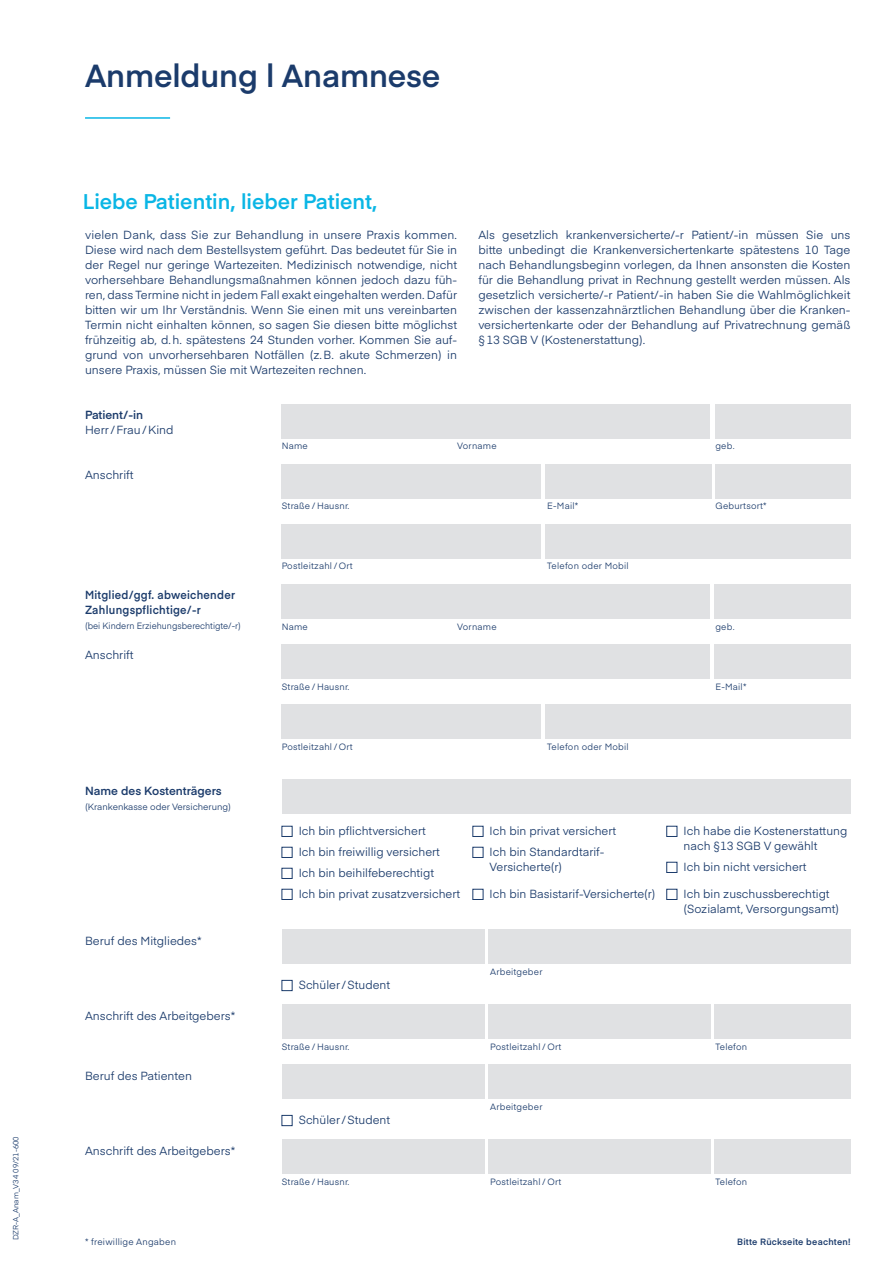
<style>
.page{position:relative;width:893px;height:1263px;background:#fff}
.page>*{position:absolute;margin:0;border:0;box-sizing:border-box;transform-origin:0 0}
.t1{font:600 31.5px "Eina 01";letter-spacing:-.005em;color:#1b3b6b}
.t2{font:600 21px "Eina 01";color:#0ab6e5}
.t3{font:11.7px/15px "Eina 01";color:#1b3b6b}
.t4{font:600 11.7px/15px "Eina 01";letter-spacing:.025em;color:#1b3b6b;scale:.94 1}
.t5{font:600 11.7px "Eina 01";color:#1b3b6b}
.t6{font:9px "Eina 01";letter-spacing:.025em;color:#1b3b6b}
.t7{font:9px "Eina 01";color:#1b3b6b;scale:.95 1}
.t8{font:9px "Eina 01";color:#1b3b6b}
.t9{font:600 9px "Eina 01";letter-spacing:.025em;color:#1b3b6b}
.t10{font:7.5px "Eina 01";color:#1b3b6b}
</style>
<div class="page">
<div style="left:282px;top:404px;width:428px;height:34px;background:#e0e1e3"></div>
<div style="left:282px;top:464px;width:259px;height:34px;background:#e0e1e3"></div>
<div style="left:545px;top:464px;width:166px;height:34px;background:#e0e1e3"></div>
<div style="left:282px;top:524px;width:259px;height:34px;background:#e0e1e3"></div>
<div style="left:282px;top:584px;width:428px;height:34px;background:#e0e1e3"></div>
<div style="left:282px;top:644px;width:428px;height:34px;background:#e0e1e3"></div>
<div style="left:282px;top:929px;width:202px;height:34px;background:#e0e1e3"></div>
<div style="left:282px;top:1004px;width:202px;height:34px;background:#e0e1e3"></div>
<div style="left:488px;top:1004px;width:222px;height:34px;background:#e0e1e3"></div>
<div style="left:282px;top:1064px;width:202px;height:34px;background:#e0e1e3"></div>
<div style="left:282px;top:1139px;width:202px;height:34px;background:#e0e1e3"></div>
<div style="left:488px;top:1139px;width:222px;height:34px;background:#e0e1e3"></div>
<div style="left:282px;top:704px;width:259px;height:34px;background:#e0e1e3"></div>
<div style="left:282px;top:779px;width:568px;height:34px;background:#e0e1e3"></div>
<div style="left:715px;top:464px;width:135px;height:34px;background:#e0e1e3"></div>
<div style="left:715px;top:404px;width:135px;height:34px;background:#e0e1e3"></div>
<div style="left:545px;top:524px;width:305px;height:34px;background:#e0e1e3"></div>
<div style="left:714px;top:584px;width:136px;height:34px;background:#e0e1e3"></div>
<div style="left:714px;top:644px;width:136px;height:34px;background:#e0e1e3"></div>
<div style="left:488px;top:929px;width:362px;height:34px;background:#e0e1e3"></div>
<div style="left:714px;top:1004px;width:136px;height:34px;background:#e0e1e3"></div>
<div style="left:488px;top:1064px;width:362px;height:34px;background:#e0e1e3"></div>
<div style="left:714px;top:1139px;width:136px;height:34px;background:#e0e1e3"></div>
<div style="left:545px;top:704px;width:305px;height:34px;background:#e0e1e3"></div>
<div style="left:282px;top:826px;width:10px;height:11px;background:#fff;border:1px solid #1b3b6b"></div>
<div style="left:282px;top:847px;width:10px;height:11px;background:#fff;border:1px solid #1b3b6b"></div>
<div style="left:282px;top:868px;width:10px;height:11px;background:#fff;border:1px solid #1b3b6b"></div>
<div style="left:282px;top:889px;width:10px;height:11px;background:#fff;border:1px solid #1b3b6b"></div>
<div style="left:282px;top:980px;width:10px;height:11px;background:#fff;border:1px solid #1b3b6b"></div>
<div style="left:282px;top:1115px;width:10px;height:11px;background:#fff;border:1px solid #1b3b6b"></div>
<div style="left:473px;top:826px;width:10px;height:11px;background:#fff;border:1px solid #1b3b6b"></div>
<div style="left:473px;top:847px;width:10px;height:11px;background:#fff;border:1px solid #1b3b6b"></div>
<div style="left:473px;top:889px;width:10px;height:11px;background:#fff;border:1px solid #1b3b6b"></div>
<div style="left:666px;top:826px;width:11px;height:11px;background:#fff;border:1px solid #1b3b6b"></div>
<div style="left:666px;top:862px;width:11px;height:11px;background:#fff;border:1px solid #1b3b6b"></div>
<div style="left:666px;top:889px;width:11px;height:11px;background:#fff;border:1px solid #1b3b6b"></div>
<hr style="left:85px;top:117px;width:85px;height:2px;background:#0ab6e5">
<p class="t10" style="left:10px;top:1240px;width:105px;rotate:-90deg">DZR-A_Anam_V34 09/21-600</p>
<h1 class="t1" style="left:85px;top:52px;width:357px">Anmeldung | Anamnese</h1>
<h2 class="t2" style="left:83px;top:186px;width:296px">Liebe Patientin, lieber Patient,</h2>
<p class="t3" style="left:85px;top:227px;width:374px;text-align:justify">vielen Dank, dass Sie zur Behandlung in unsere Praxis kommen.<br>Diese wird nach dem Bestellsystem geführt. Das bedeutet für Sie in der Regel nur geringe Wartezeiten. Medizinisch notwendige, nicht vorhersehbare Behandlungsmaßnahmen können jedoch dazu füh&shy;ren, dass Termine nicht in jedem Fall exakt eingehalten werden. Dafür bitten wir um Ihr Verständnis. Wenn Sie einen mit uns vereinbarten Termin nicht einhalten können, so sagen Sie diesen bitte möglichst frühzeitig ab, d.h. spätestens 24 Stunden vorher. Kommen Sie auf&shy;grund von unvorhersehbaren Notfällen (z.B. akute Schmerzen) in unsere Praxis, müssen Sie mit Wartezeiten rechnen.</p>
<p class="t3" style="left:478px;top:227px;width:374px;text-align:justify">Als gesetzlich krankenversicherte/-r Patient/-in müssen Sie uns bitte unbedingt die Krankenversichertenkarte spätestens 10 Tage nach Behandlungsbeginn vorlegen, da Ihnen ansonsten die Kosten für die Behandlung privat in Rechnung gestellt werden müssen. Als gesetzlich versicherte/-r Patient/-in haben Sie die Wahlmöglichkeit zwischen der kassenzahnärztlichen Behandlung über die Kranken&shy;versichertenkarte oder der Behandlung auf Privatrechnung gemäß §13 SGB V (Kostenerstattung).</p>
<p class="t5" style="left:85px;top:406px;width:60px">Patient/-in</p>
<p class="t3" style="left:85px;top:422px;width:90px">Herr /Frau/Kind</p>
<p class="t3" style="left:85px;top:467px;width:50px">Anschrift</p>
<p class="t6" style="left:282px;top:439px;width:28px">Name</p>
<p class="t6" style="left:457px;top:439px;width:41px">Vorname</p>
<p class="t6" style="left:715px;top:439px;width:21px">geb.</p>
<p class="t6" style="left:282px;top:499px;width:69px">Straße / Hausnr.</p>
<p class="t6" style="left:547px;top:499px;width:33px">E-Mail*</p>
<p class="t6" style="left:715px;top:499px;width:53px">Geburtsort*</p>
<p class="t4" style="left:85px;top:587px;width:161px">Mitglied/ggf. abweichender<br>Zahlungspflichtige/-r</p>
<p class="t7" style="left:85px;top:619px;width:165px">(bei Kindern Erziehungsberechtigte/-r)</p>
<p class="t3" style="left:85px;top:647px;width:50px">Anschrift</p>
<p class="t5" style="left:85px;top:782px;width:138px">Name des Kostenträgers</p>
<p class="t8" style="left:85px;top:799px;width:147px">(Krankenkasse oder Versicherung)</p>
<p class="t3" style="left:85px;top:932px;width:118px">Beruf des Mitgliedes*</p>
<p class="t3" style="left:85px;top:1007px;width:152px">Anschrift des Arbeitgebers*</p>
<p class="t3" style="left:85px;top:1067px;width:109px">Beruf des Patienten</p>
<p class="t3" style="left:85px;top:1142px;width:152px">Anschrift des Arbeitgebers*</p>
<p class="t6" style="left:282px;top:559px;width:72px">Postleitzahl / Ort</p>
<p class="t6" style="left:547px;top:559px;width:83px">Telefon oder Mobil</p>
<p class="t6" style="left:282px;top:619px;width:28px">Name</p>
<p class="t6" style="left:457px;top:619px;width:41px">Vorname</p>
<p class="t6" style="left:715px;top:619px;width:21px">geb.</p>
<p class="t6" style="left:282px;top:679px;width:69px">Straße / Hausnr.</p>
<p class="t6" style="left:715px;top:679px;width:33px">E-Mail*</p>
<p class="t6" style="left:282px;top:739px;width:72px">Postleitzahl / Ort</p>
<p class="t6" style="left:547px;top:739px;width:83px">Telefon oder Mobil</p>
<p class="t3" style="left:299px;top:820px;width:163px;line-height:21px">Ich bin pflichtversichert<br>Ich bin freiwillig versichert<br>Ich bin beihilfeberechtigt<br>Ich bin privat zusatzversichert</p>
<p class="t3" style="left:299px;top:977px;width:93px">Schüler /Student</p>
<p class="t3" style="left:490px;top:820px;width:128px;line-height:21px">Ich bin privat versichert<br>Ich bin Standardtarif-</p>
<p class="t3" style="left:490px;top:859px;width:74px">Versicherte(r)</p>
<p class="t3" style="left:490px;top:886px;width:167px">Ich bin Basistarif-Versicherte(r)</p>
<p class="t6" style="left:490px;top:964px;width:54px">Arbeitgeber</p>
<p class="t3" style="left:684px;top:823px;width:165px">Ich habe die Kostenerstattung nach §13 SGB V gewählt</p>
<p class="t3" style="left:684px;top:859px;width:125px">Ich bin nicht versichert</p>
<p class="t3" style="left:684px;top:886px;width:157px">Ich bin zuschussberechtigt (Sozialamt, Versorgungsamt)</p>
<p class="t6" style="left:282px;top:1039px;width:69px">Straße / Hausnr.</p>
<p class="t6" style="left:490px;top:1039px;width:72px">Postleitzahl / Ort</p>
<p class="t6" style="left:715px;top:1039px;width:33px">Telefon</p>
<p class="t3" style="left:299px;top:1112px;width:93px">Schüler /Student</p>
<p class="t6" style="left:490px;top:1099px;width:54px">Arbeitgeber</p>
<p class="t6" style="left:282px;top:1174px;width:69px">Straße / Hausnr.</p>
<p class="t6" style="left:490px;top:1174px;width:72px">Postleitzahl / Ort</p>
<p class="t6" style="left:715px;top:1174px;width:33px">Telefon</p>
<p class="t6" style="left:85px;top:1234px;width:92px">* freiwillige Angaben</p>
<p class="t9" style="left:737px;top:1235px;width:115px">Bitte Rückseite beachten!</p>
</div>
